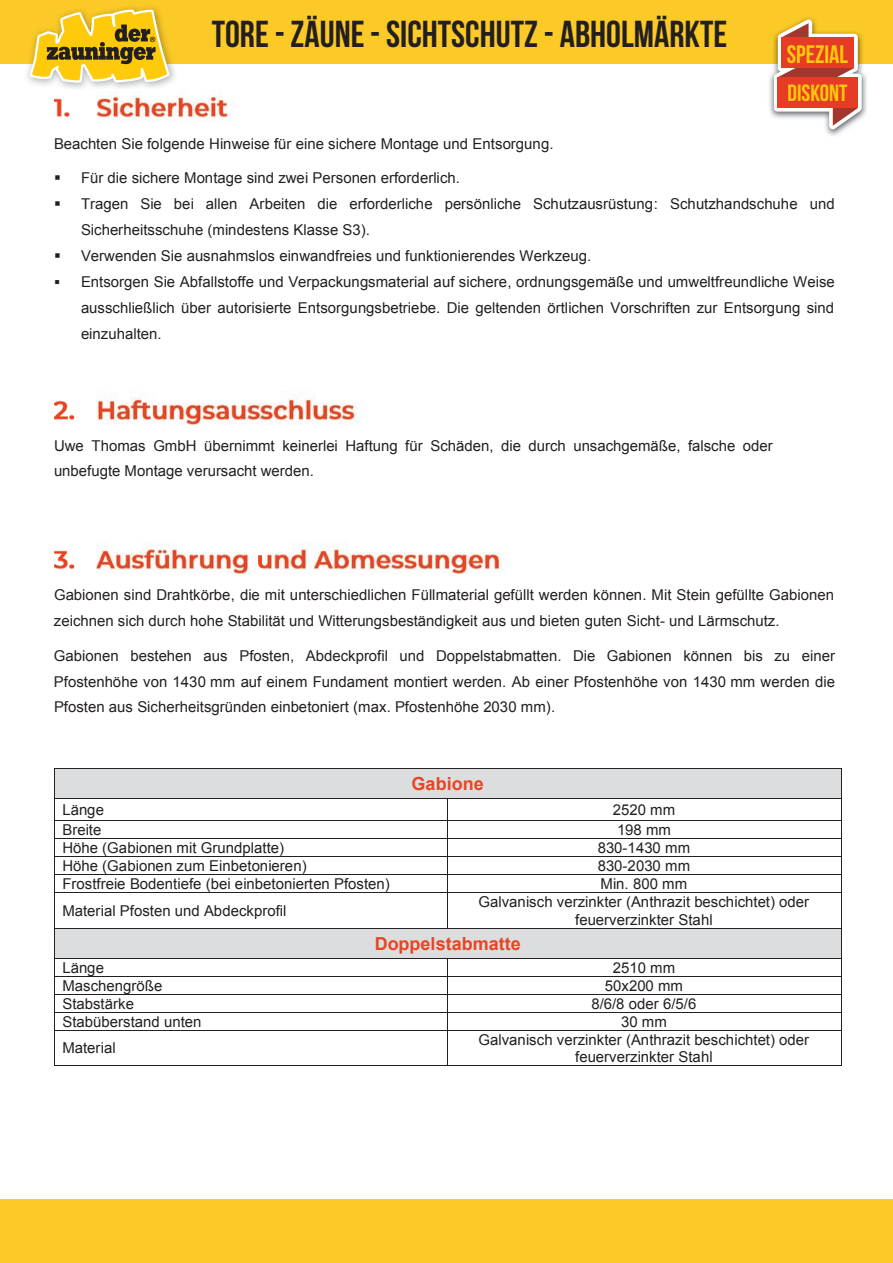
<style>
.page{position:relative;width:893px;height:1263px;background:#fff}
.page>*{position:absolute;margin:0;border:0;box-sizing:border-box;transform-origin:0 0}
.t1{font:700 37.5px "Bebas Neue";color:#231f20}
.t2{font:700 25.2px "Bebas Neue";color:#feca0a}
.t3{font:700 23.55px "Bebas Neue";color:#feca0a}
.t4{font:700 18px "Arial";color:#e94524}
.t5{font:15px/25.8px "Arial";color:#231f20}
</style>
<div class="page">
<img style="left:54px;top:98px;width:16px;height:19px">
<img style="left:97px;top:91px;width:133px;height:31px">
<img style="left:54px;top:400px;width:21px;height:20px">
<img style="left:97px;top:397px;width:261px;height:28px">
<img style="left:54px;top:550px;width:21px;height:20px">
<img style="left:97px;top:545px;width:158px;height:29px">
<img style="left:264px;top:543px;width:237px;height:31px">
<img style="left:257px;top:555px;width:7px;height:14px">
<div style="left:55px;top:769px;width:786px;height:29px;background:#dcdddf"></div>
<hr style="left:55px;top:768px;width:786px;height:1px;background:#231f20">
<hr style="left:55px;top:798px;width:392px;height:1px;background:#231f20">
<hr style="left:448px;top:798px;width:393px;height:1px;background:#231f20">
<hr style="left:55px;top:820px;width:392px;height:1px;background:#231f20">
<hr style="left:448px;top:820px;width:393px;height:1px;background:#231f20">
<hr style="left:55px;top:838px;width:392px;height:1px;background:#231f20">
<hr style="left:448px;top:838px;width:393px;height:1px;background:#231f20">
<hr style="left:55px;top:856px;width:392px;height:1px;background:#231f20">
<hr style="left:448px;top:856px;width:393px;height:1px;background:#231f20">
<hr style="left:55px;top:874px;width:392px;height:1px;background:#231f20">
<hr style="left:448px;top:874px;width:393px;height:1px;background:#231f20">
<svg style="left:54px;top:768px;width:1px;height:125px"></svg>
<hr style="left:55px;top:893px;width:392px;height:1px;background:#231f20">
<svg style="left:447px;top:798px;width:1px;height:95px"></svg>
<hr style="left:448px;top:893px;width:393px;height:1px;background:#231f20">
<svg style="left:841px;top:768px;width:1px;height:125px"></svg>
<hr style="left:54px;top:893px;width:1px;height:35px;background:#231f20">
<hr style="left:447px;top:893px;width:1px;height:35px;background:#231f20">
<hr style="left:841px;top:893px;width:1px;height:35px;background:#231f20">
<div style="left:55px;top:929px;width:786px;height:29px;background:#dcdddf"></div>
<hr style="left:55px;top:928px;width:392px;height:1px;background:#231f20">
<hr style="left:448px;top:928px;width:393px;height:1px;background:#231f20">
<hr style="left:54px;top:928px;width:1px;height:30px;background:#231f20">
<hr style="left:841px;top:928px;width:1px;height:30px;background:#231f20">
<hr style="left:55px;top:958px;width:392px;height:1px;background:#231f20">
<hr style="left:448px;top:958px;width:393px;height:1px;background:#231f20">
<hr style="left:55px;top:976px;width:392px;height:1px;background:#231f20">
<hr style="left:448px;top:976px;width:393px;height:1px;background:#231f20">
<hr style="left:55px;top:994px;width:392px;height:1px;background:#231f20">
<hr style="left:448px;top:994px;width:393px;height:1px;background:#231f20">
<hr style="left:55px;top:1012px;width:392px;height:1px;background:#231f20">
<hr style="left:448px;top:1012px;width:393px;height:1px;background:#231f20">
<svg style="left:54px;top:958px;width:1px;height:73px"></svg>
<hr style="left:55px;top:1030px;width:392px;height:1px;background:#231f20">
<svg style="left:447px;top:958px;width:1px;height:73px"></svg>
<hr style="left:448px;top:1030px;width:393px;height:1px;background:#231f20">
<svg style="left:841px;top:958px;width:1px;height:73px"></svg>
<hr style="left:54px;top:1031px;width:1px;height:34px;background:#231f20">
<hr style="left:55px;top:1065px;width:392px;height:1px;background:#231f20">
<hr style="left:447px;top:1031px;width:1px;height:34px;background:#231f20">
<hr style="left:448px;top:1065px;width:393px;height:1px;background:#231f20">
<hr style="left:841px;top:1031px;width:1px;height:34px;background:#231f20">
<div style="left:0;top:0;width:893px;height:64px;background:#fbca27"></div>
<div style="left:0;top:1199px;width:893px;height:64px;background:#fbca27"></div>
<svg style="left:28px;top:5px;width:143px;height:85px"></svg>
<img style="left:769px;top:18px;width:98px;height:118px">
<svg style="left:774px;top:19px;width:88px;height:111px"></svg>
<div style="left:781px;top:37px;width:73px;height:31px;background:#e63c25"></div>
<div style="left:778px;top:77px;width:80px;height:31px;background:#e63c25"></div>
<h1 class="t1" style="left:212px;top:13px;width:517px">TORE - ZÄUNE - SICHTSCHUTZ - ABHOLMÄRKTE</h1>
<h2 class="t2" style="left:787px;top:40px;width:63px">SPEZIAL</h2>
<h3 class="t3" style="left:788px;top:80px;width:62px">DISKONT</h3>
<p class="t5" style="left:54px;top:130px;width:501px">Beachten Sie folgende Hinweise für eine sichere Montage und Entsorgung.</p>
<p class="t5" style="left:54px;top:165px;width:407px">▪ Für die sichere Montage sind zwei Personen erforderlich.</p>
<p class="t5" style="left:81px;top:191px;width:755px;text-indent:-27px">▪ Tragen Sie bei allen Arbeiten die erforderliche persönliche Schutzausrüstung: Schutzhandschuhe und<br>Sicherheitsschuhe (mindestens Klasse S3).</p>
<p class="t5" style="left:54px;top:243px;width:539px">▪ Verwenden Sie ausnahmslos einwandfreies und funktionierendes Werkzeug.</p>
<p class="t5" style="left:81px;top:269px;width:755px;text-align:justify;text-indent:-27px">▪ Entsorgen Sie Abfallstoffe und Verpackungsmaterial auf sichere, ordnungsgemäße und umweltfreundliche Weise ausschließlich über autorisierte Entsorgungsbetriebe. Die geltenden örtlichen Vorschriften zur Entsorgung sind einzuhalten.</p>
<p class="t5" style="left:54px;top:433px;width:720px">Uwe Thomas GmbH übernimmt keinerlei Haftung für Schäden, die durch unsachgemäße, falsche oder unbefugte Montage verursacht werden.</p>
<p class="t5" style="left:54px;top:582px;width:781px">Gabionen sind Drahtkörbe, die mit unterschiedlichen Füllmaterial gefüllt werden können. Mit Stein gefüllte Gabionen zeichnen sich durch hohe Stabilität und Witterungsbeständigkeit aus und bieten guten Sicht- und Lärmschutz.</p>
<p class="t5" style="left:54px;top:643px;width:782px;text-align:justify">Gabionen bestehen aus Pfosten, Abdeckprofil und Doppelstabmatten. Die Gabionen können bis zu einer Pfostenhöhe von 1430 mm auf einem Fundament montiert werden. Ab einer Pfostenhöhe von 1430 mm werden die Pfosten aus Sicherheitsgründen einbetoniert (max. Pfostenhöhe 2030 mm).</p>
<p class="t4" style="left:412px;top:772px;width:74px">Gabione</p>
<p class="t5" style="left:62px;top:797px;width:43px">Länge</p>
<p class="t5" style="left:613px;top:797px;width:64px">2520 mm</p>
<p class="t5" style="left:62px;top:817px;width:41px">Breite</p>
<p class="t5" style="left:617px;top:817px;width:56px">198 mm</p>
<p class="t5" style="left:62px;top:835px;width:223px">Höhe (Gabionen mit Grundplatte)</p>
<p class="t5" style="left:598px;top:835px;width:94px">830-1430 mm</p>
<p class="t5" style="left:62px;top:853px;width:246px">Höhe (Gabionen zum Einbetonieren)</p>
<p class="t5" style="left:598px;top:853px;width:94px">830-2030 mm</p>
<p class="t5" style="left:62px;top:871px;width:329px">Frostfreie Bodentiefe (bei einbetonierten Pfosten)</p>
<p class="t5" style="left:601px;top:871px;width:88px">Min. 800 mm</p>
<p class="t5" style="left:62px;top:898px;width:226px">Material Pfosten und Abdeckprofil</p>
<p class="t5" style="left:479px;top:894px;width:332px;line-height:17.2px;text-align:center">Galvanisch verzinkter (Anthrazit beschichtet) oder feuerverzinkter Stahl</p>
<p class="t4" style="left:375px;top:931px;width:148px">Doppelstabmatte</p>
<p class="t5" style="left:62px;top:955px;width:43px">Länge</p>
<p class="t5" style="left:613px;top:955px;width:64px">2510 mm</p>
<p class="t5" style="left:62px;top:973px;width:101px">Maschengröße</p>
<p class="t5" style="left:605px;top:973px;width:80px">50x200 mm</p>
<p class="t5" style="left:62px;top:991px;width:73px">Stabstärke</p>
<p class="t5" style="left:591px;top:991px;width:106px">8/6/8 oder 6/5/6</p>
<p class="t5" style="left:62px;top:1009px;width:141px">Stabüberstand unten</p>
<p class="t5" style="left:621px;top:1009px;width:47px">30 mm</p>
<p class="t5" style="left:62px;top:1035px;width:55px">Material</p>
<p class="t5" style="left:479px;top:1031px;width:332px;line-height:17.2px;text-align:center">Galvanisch verzinkter (Anthrazit beschichtet) oder feuerverzinkter Stahl</p>
</div>
